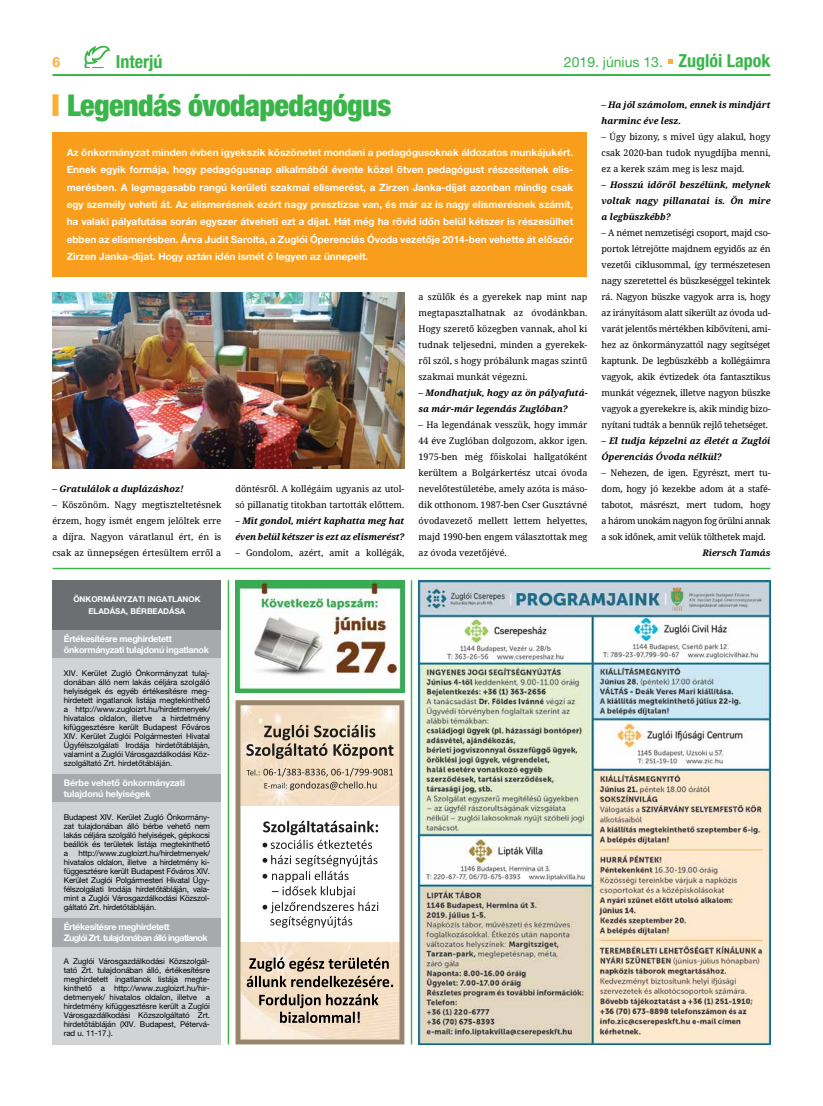
<style>
.page{position:relative;width:823px;height:1106px;background:#fff}
.page>*{position:absolute;margin:0;border:0;box-sizing:border-box;transform-origin:0 0}
.t1{font:900 condensed 30px "Helvetica Neue LT Pro";letter-spacing:-.02em;color:#39b54a}
.t2{font:700 condensed 18px "Helvetica Neue LT Pro";color:#39b54a}
.t3{font:14px "Helvetica Neue LT Pro";color:#39b54a}
.t4{font:700 14px "Helvetica Neue LT Pro";color:#fbaf34}
.t5{font:700 10px/17.3px "Helvetica Neue LT Pro";color:#fff;text-align:justify}
.t6{font:9px/16px "Noto Serif";color:#000;text-align:justify}
.t7{font:italic 700 9px/16px "Noto Serif";color:#000}
.t8{font:700 9px/11px "Helvetica Neue LT Pro";letter-spacing:-.07em;color:#fff}
.t9{font:700 9px/11px "Helvetica Neue LT Pro";letter-spacing:-.03em;color:#fff}
.t10{font:700 9px/11px "Helvetica Neue LT Pro";letter-spacing:-.01em;color:#fff}
.t11{font:8px/9px "Helvetica Neue LT Pro";letter-spacing:-.015em;color:#000;text-align:justify}
.t12{font:700 8px/12px "Helvetica Neue LT Pro";color:#fff;text-align:center}
.s1{font-weight:700;font-stretch:condensed;font-size:18px}
</style>
<div class="page">
<hr style="left:52px;top:74px;width:718px;height:2px;background:#39b54a">
<svg style="left:668px;top:60px;width:4px;height:4px"></svg>
<svg style="left:84px;top:45px;width:26px;height:23px"></svg>
<div style="left:52px;top:94px;width:6px;height:22px;background:#fbaf34"></div>
<div style="left:52px;top:132px;width:535px;height:144px;background:#f99d1c"></div>
<img style="left:52px;top:292px;width:352px;height:176px">
<hr style="left:52px;top:568px;width:718px;height:1px;background:#39b54a">
<img style="left:418px;top:580px;width:352px;height:464px">
<hr style="left:410px;top:580px;width:2px;height:464px;background:#39b54a">
<hr style="left:227px;top:580px;width:2px;height:464px;background:#39b54a">
<div style="left:52px;top:580px;width:169px;height:49px;background:#6d6e71"></div>
<div style="left:52px;top:629px;width:169px;height:29px;background:#a7a9ac"></div>
<div style="left:52px;top:773px;width:169px;height:29px;background:#a7a9ac"></div>
<div style="left:52px;top:918px;width:169px;height:28px;background:#a7a9ac"></div>
<div style="left:52px;top:658px;width:169px;height:116px;background:#d1d3d4"></div>
<div style="left:52px;top:802px;width:169px;height:116px;background:#d1d3d4"></div>
<div style="left:52px;top:946px;width:169px;height:98px;background:#d1d3d4"></div>
<img style="left:235px;top:580px;width:169px;height:112px">
<svg style="left:235px;top:700px;width:169px;height:344px"></svg>
<h3 class="t4" style="left:52px;top:54px;width:9px">6</h3>
<h2 class="t2" style="left:116px;top:51px;width:48px">Interjú</h2>
<h3 class="t3" style="left:563px;top:54px;width:208px">2019. június 13. <span class="s1">Zuglói Lapok</span></h3>
<h1 class="t1" style="left:67px;top:87px;width:325px">Legendás óvodapedagógus</h1>
<p class="t5" style="left:67px;top:144px;width:508px">Az önkormányzat minden évben igyekszik köszönetet mondani a pedagógusoknak áldozatos munkájukért.<br>Ennek egyik formája, hogy pedagógusnap alkalmából évente közel ötven pedagógust részesítenek elis&shy;merésben. A legmagasabb rangú kerületi szakmai elismerést, a Zirzen Janka-díjat azonban mindig csak egy személy veheti át. Az elismerésnek ezért nagy presztízse van, és már az is nagy elismerésnek számít, ha valaki pályafutása során egyszer átveheti ezt a díjat. Hát még ha rövid időn belül kétszer is részesülhet ebben az elismerésben. Árva Judit Sarolta, a Zuglói Óperenciás Óvoda vezetője 2014-ben vehette át először Zirzen Janka-díjat. Hogy aztán idén ismét ő legyen az ünnepelt.</p>
<p class="t7" style="left:52px;top:480px;width:133px">– Gratulálok a duplázáshoz!</p>
<p class="t6" style="left:52px;top:496px;width:170px">– Köszönöm. Nagy megtiszteltetésnek érzem, hogy ismét engem jelöltek erre a díjra. Nagyon váratlanul ért, én is csak az ünnepségen értesültem erről a</p>
<p class="t6" style="left:235px;top:480px;width:170px">döntésről. A kollégáim ugyanis az utol&shy;só pillanatig titokban tartották előttem.</p>
<p class="t7" style="left:235px;top:513px;width:170px">– Mit gondol, miért kaphatta meg hat éven belül kétszer is ezt az elismerést?</p>
<p class="t6" style="left:235px;top:544px;width:170px">– Gondolom, azért, amit a kollégák,</p>
<p class="t6" style="left:418px;top:288px;width:170px">a szülők és a gyerekek nap mint nap megtapasztalhatnak az óvodánkban.<br>Hogy szerető közegben vannak, ahol ki tudnak teljesedni, minden a gyerekek&shy;ről szól, s hogy próbálunk magas szintű szakmai munkát végezni.</p>
<p class="t7" style="left:418px;top:385px;width:170px">– Mondhatjuk, hogy az ön pályafutá&shy;sa már-már legendás Zuglóban?</p>
<p class="t6" style="left:418px;top:416px;width:170px">– Ha legendának vesszük, hogy immár 44 éve Zuglóban dolgozom, akkor igen.<br>1975-ben még főiskolai hallgatóként kerültem a Bolgárkertész utcai óvoda nevelőtestületébe, amely azóta is máso&shy;dik otthonom. 1987-ben Cser Gusztávné óvodavezető mellett lettem helyettes, majd 1990-ben engem választottak meg az óvoda vezetőjévé.</p>
<p class="t7" style="left:601px;top:97px;width:170px">– Ha jól számolom, ennek is mindjárt harminc éve lesz.</p>
<p class="t6" style="left:601px;top:128px;width:170px">– Úgy bizony, s mivel úgy alakul, hogy csak 2020-ban tudok nyugdíjba menni, ez a kerek szám meg is lesz majd.</p>
<p class="t7" style="left:601px;top:177px;width:170px;text-align:justify">– Hosszú időről beszélünk, melynek voltak nagy pillanatai is. Ön mire a legbüszkébb?</p>
<p class="t6" style="left:601px;top:224px;width:170px">– A német nemzetiségi csoport, majd cso&shy;portok létrejötte majdnem egyidős az én vezetői ciklusommal, így természetesen nagy szeretettel és büszkeséggel tekintek rá. Nagyon büszke vagyok arra is, hogy az irányításom alatt sikerült az óvoda ud&shy;varát jelentős mértékben kibővíteni, ami&shy;hez az önkormányzattól nagy segítséget kaptunk. De legbüszkébb a kollégáimra vagyok, akik évtizedek óta fantasztikus munkát végeznek, illetve nagyon büszke vagyok a gyerekekre is, akik mindig bizo&shy;nyítani tudták a bennük rejlő tehetséget.</p>
<p class="t7" style="left:601px;top:433px;width:170px">– El tudja képzelni az életét a Zuglói<br>Óperenciás Óvoda nélkül?</p>
<p class="t6" style="left:601px;top:465px;width:170px">– Nehezen, de igen. Egyrészt, mert tu&shy;dom, hogy jó kezekbe adom át a stafé&shy;tabotot, másrészt, mert tudom, hogy a három unokám nagyon fog örülni annak a sok időnek, amit velük tölthetek majd.</p>
<p class="t7" style="left:702px;top:545px;width:69px">Riersch Tamás</p>
<p class="t12" style="left:73px;top:593px;width:128px">ÖNKORMÁNYZATI INGATLANOK<br>ELADÁSA, BÉRBEADÁSA</p>
<p class="t9" style="left:64px;top:633px;width:146px">Értékesítésre meghirdetett önkormányzati tulajdonú ingatlanok</p>
<p class="t11" style="left:64px;top:668px;width:147px">XIV. Kerület Zugló Önkormányzat tulaj&shy;donában álló nem lakás céljára szolgáló helyiségek és egyéb értékesítésre meg&shy;hirdetett ingatlanok listája megtekinthető a http://www.zugloizrt.hu/hirdetmenyek/ hivatalos oldalon, illetve a hirdetmény kifüggesztésre került Budapest Főváros XIV. Kerület Zuglói Polgármesteri Hivatal Ügyfélszolgálati Irodája hirdetőtábláján, valamint a Zuglói Városgazdálkodási Köz&shy;szolgáltató Zrt. hirdetőtábláján.</p>
<p class="t10" style="left:64px;top:777px;width:123px">Bérbe vehető önkormányzati tulajdonú helyiségek</p>
<p class="t11" style="left:64px;top:812px;width:147px">Budapest XIV. Kerület Zugló Önkormány&shy;zat tulajdonában álló bérbe vehető nem lakás céljára szolgáló helyiségek, gépkocsi beállók és területek listája megtekinthető a</p>
<p class="t11" style="left:64px;top:848px;width:147px;text-indent:15px">http://www.zugloizrt.hu/hirdetmenyek/ hivatalos oldalon, illetve a hirdetmény ki&shy;függesztésre került Budapest Főváros XIV.<br>Kerület Zuglói Polgármesteri Hivatal Ügy&shy;félszolgálati Irodája hirdetőtábláján, vala&shy;mint a Zuglói Városgazdálkodási Közszol&shy;gáltató Zrt. hirdetőtábláján.</p>
<p class="t8" style="left:64px;top:921px;width:145px">Értékesítésre meghirdetett<br>Zuglói Zrt. tulajdonában álló ingatlanok</p>
<p class="t11" style="left:64px;top:956px;width:147px">A Zuglói Városgazdálkodási Közszolgál&shy;tató Zrt. tulajdonában álló, értékesítésre meghirdetett ingatlanok listája megte&shy;kinthető a http://www.zugloizrt.hu/hir&shy;detmenyek/ hivatalos oldalon, illetve a hirdetmény kifüggesztésre került a Zuglói Városgazdálkodási Közszolgáltató Zrt. hirdetőtábláján (XIV. Budapest, Pétervá&shy;rad u. 11-17.).</p>
</div>
